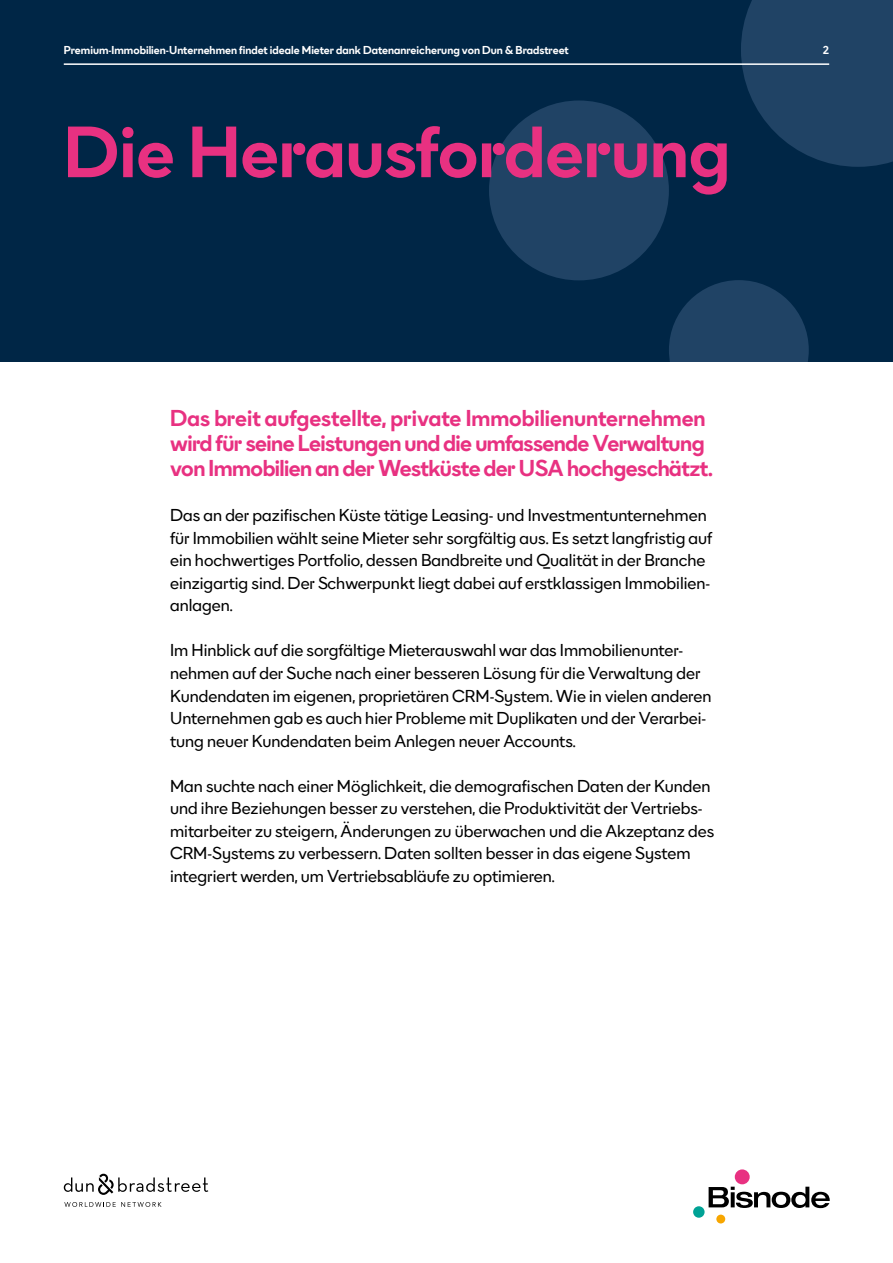
<style>
.page{position:relative;width:893px;height:1263px;background:#fff}
.page>*{position:absolute;margin:0;border:0;box-sizing:border-box;transform-origin:0 0}
.t1{font:700 67.5px "Bisnode Sans";color:#e83181}
.t2{font:700 21px/25.2px "Bisnode Sans";letter-spacing:-.025em;color:#e83181}
.t3{font:15.75px/22.5px "Bisnode Sans";color:#000}
.t4{font:700 10.5px "Bisnode Sans";color:#fff}
</style>
<div class="page">
<svg style="left:64px;top:1173px;width:144px;height:22px"></svg>
<svg style="left:64px;top:1202px;width:98px;height:5px"></svg>
<svg style="left:709px;top:1187px;width:120px;height:21px"></svg>
<div style="left:735px;top:1169px;width:15px;height:15px;background:#e83181;border-radius:50%"></div>
<div style="left:693px;top:1206px;width:12px;height:12px;background:#00a295;border-radius:50%"></div>
<div style="left:716px;top:1214px;width:9px;height:9px;background:#f7a600;border-radius:50%"></div>
<div style="left:0;top:0;width:893px;height:361px;background:#002646"></div>
<svg style="left:741px;top:0;width:152px;height:167px;background:#1b3f60"></svg>
<div style="left:489px;top:100px;width:180px;height:180px;background:#204365;border-radius:50%"></div>
<svg style="left:669px;top:280px;width:140px;height:81px"></svg>
<hr style="left:64px;top:63px;width:765px;height:2px;background:#fff">
<p class="t4" style="left:64px;top:43px;width:506px">Premium-Immobilien-Unternehmen findet ideale Mieter dank Datenanreicherung von Dun &amp; Bradstreet</p>
<p class="t4" style="left:823px;top:43px;width:8px">2</p>
<h1 class="t1" style="left:64px;top:107px;width:668px">Die Herausforderung</h1>
<h2 class="t2" style="left:170px;top:405px;width:544px">Das breit aufgestellte, private Immobilienunternehmen wird für seine Leistungen und die umfassende Verwaltung von Immobilien an der Westküste der USA hochgeschätzt.</h2>
<p class="t3" style="left:170px;top:504px;width:544px">Das an der pazifischen Küste tätige Leasing- und Investmentunternehmen für Immobilien wählt seine Mieter sehr sorgfältig aus. Es setzt langfristig auf ein hochwertiges Portfolio, dessen Bandbreite und Qualität in der Branche einzigartig sind. Der Schwerpunkt liegt dabei auf erstklassigen Immobilien&shy;anlagen.</p>
<p class="t3" style="left:170px;top:639px;width:543px">Im Hinblick auf die sorgfältige Mieterauswahl war das Immobilienunter&shy;nehmen auf der Suche nach einer besseren Lösung für die Verwaltung der Kundendaten im eigenen, proprietären CRM-System. Wie in vielen anderen Unternehmen gab es auch hier Probleme mit Duplikaten und der Verarbei&shy;tung neuer Kundendaten beim Anlegen neuer Accounts.</p>
<p class="t3" style="left:170px;top:774px;width:546px">Man suchte nach einer Möglichkeit, die demografischen Daten der Kunden und ihre Beziehungen besser zu verstehen, die Produktivität der Vertriebs&shy;mitarbeiter zu steigern, Änderungen zu überwachen und die Akzeptanz des CRM-Systems zu verbessern. Daten sollten besser in das eigene System integriert werden, um Vertriebsabläufe zu optimieren.</p>
</div>
